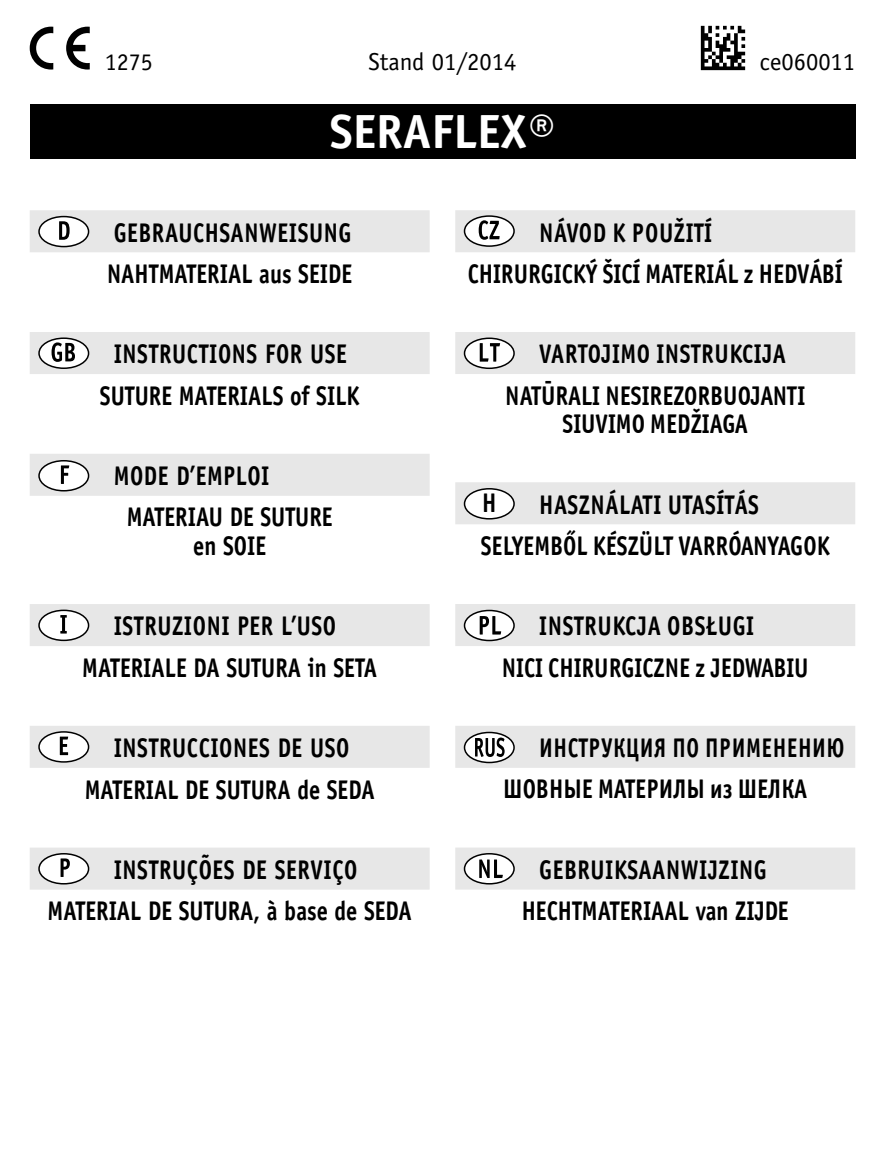
<style>
.page{position:relative;width:885px;height:1149px;background:#fff}
.page>*{position:absolute;margin:0;border:0;box-sizing:border-box;transform-origin:0 0}
.t1{font:700 48px "Officina Sans";color:#fff}
.t2{font:700 27px/41.4px "Officina Sans";color:#000;text-align:center;scale:.83 1}
.t3{font:700 27px/41.4px "Officina Sans E";color:#000;scale:.83 1}
.t4{font:700 27px/41.4px "Officina Sans B";color:#000;text-align:center;scale:.83 1}
.t5{font:700 27px/41.4px "Officina Sans C";letter-spacing:.025em;color:#000;text-align:center;scale:.83 1}
.t6{font:24.6px "Officina Sans";color:#000}
.t7{font:24px "Officina Sans";color:#000}
</style>
<div class="page">
<div style="left:30px;top:210px;width:399px;height:42px;background:#e7e7e7"></div>
<div style="left:30px;top:332px;width:399px;height:42px;background:#e7e7e7"></div>
<div style="left:30px;top:453px;width:399px;height:42px;background:#e7e7e7"></div>
<div style="left:30px;top:604px;width:399px;height:42px;background:#e7e7e7"></div>
<div style="left:30px;top:725px;width:399px;height:42px;background:#e7e7e7"></div>
<div style="left:30px;top:847px;width:399px;height:42px;background:#e7e7e7"></div>
<div style="left:455px;top:210px;width:400px;height:42px;background:#e7e7e7"></div>
<div style="left:455px;top:332px;width:400px;height:42px;background:#e7e7e7"></div>
<div style="left:455px;top:482px;width:400px;height:42px;background:#e7e7e7"></div>
<div style="left:455px;top:604px;width:400px;height:42px;background:#e7e7e7"></div>
<div style="left:455px;top:725px;width:400px;height:42px;background:#e7e7e7"></div>
<div style="left:455px;top:847px;width:400px;height:42px;background:#e7e7e7"></div>
<div style="left:464px;top:216px;width:50px;height:30px;background:#fff;border-radius:50%"></div>
<div style="left:463px;top:215px;width:51px;height:32px;border:2px solid #000;border-radius:50%"></div>
<svg style="left:478px;top:220px;width:21px;height:20px"></svg>
<div style="left:39px;top:731px;width:50px;height:30px;background:#fff;border-radius:50%"></div>
<div style="left:38px;top:731px;width:51px;height:31px;border:2px solid #000;border-radius:50%"></div>
<svg style="left:60px;top:736px;width:8px;height:18px"></svg>
<div style="left:39px;top:610px;width:50px;height:30px;background:#fff;border-radius:50%"></div>
<div style="left:38px;top:609px;width:51px;height:32px;border:2px solid #000;border-radius:50%"></div>
<svg style="left:60px;top:615px;width:7px;height:18px"></svg>
<div style="left:39px;top:460px;width:50px;height:30px;background:#fff;border-radius:50%"></div>
<div style="left:38px;top:460px;width:51px;height:31px;border:2px solid #000;border-radius:50%"></div>
<svg style="left:61px;top:465px;width:8px;height:19px"></svg>
<div style="left:39px;top:338px;width:50px;height:30px;background:#fff;border-radius:50%"></div>
<div style="left:38px;top:337px;width:51px;height:32px;border:2px solid #000;border-radius:50%"></div>
<svg style="left:52px;top:342px;width:23px;height:20px"></svg>
<div style="left:39px;top:853px;width:50px;height:30px;background:#fff;border-radius:50%"></div>
<div style="left:38px;top:852px;width:51px;height:32px;border:2px solid #000;border-radius:50%"></div>
<svg style="left:61px;top:858px;width:9px;height:18px"></svg>
<div style="left:39px;top:216px;width:50px;height:30px;background:#fff;border-radius:50%"></div>
<div style="left:38px;top:216px;width:51px;height:31px;border:2px solid #000;border-radius:50%"></div>
<svg style="left:59px;top:221px;width:11px;height:19px"></svg>
<div style="left:464px;top:488px;width:50px;height:30px;background:#fff;border-radius:50%"></div>
<div style="left:463px;top:488px;width:51px;height:31px;border:2px solid #000;border-radius:50%"></div>
<div style="left:464px;top:338px;width:50px;height:30px;background:#fff;border-radius:50%"></div>
<div style="left:463px;top:337px;width:51px;height:32px;border:2px solid #000;border-radius:50%"></div>
<svg style="left:479px;top:343px;width:21px;height:18px"></svg>
<img style="left:700px;top:25px;width:45px;height:46px">
<svg style="left:464px;top:610px;width:50px;height:30px"></svg>
<div style="left:463px;top:609px;width:51px;height:32px;border:2px solid #000;border-radius:50%"></div>
<svg style="left:479px;top:616px;width:22px;height:18px"></svg>
<svg style="left:464px;top:732px;width:50px;height:30px"></svg>
<div style="left:463px;top:731px;width:51px;height:32px;border:2px solid #000;border-radius:50%"></div>
<svg style="left:475px;top:737px;width:29px;height:19px"></svg>
<svg style="left:464px;top:853px;width:50px;height:30px"></svg>
<div style="left:463px;top:852px;width:51px;height:32px;border:2px solid #000;border-radius:50%"></div>
<svg style="left:479px;top:859px;width:24px;height:18px"></svg>
<div style="left:30px;top:104px;width:825px;height:54px;background:#000"></div>
<p class="t7" style="left:105px;top:52px;width:49px">1275</p>
<p class="t6" style="left:368px;top:52px;width:150px">Stand 01/2014</p>
<p class="t6" style="left:759px;top:52px;width:97px">ce060011</p>
<h1 class="t1" style="left:330px;top:113px;width:226px">SERAFLEX®</h1>
<p class="t2" style="left:107px;top:214px;width:296px;text-align:left">GEBRAUCHSANWEISUNG<br>NAHTMATERIAL aus SEIDE</p>
<p class="t2" style="left:100px;top:336px;width:314px">INSTRUCTIONS FOR USE<br>SUTURE MATERIALS of SILK</p>
<p class="t2" style="left:127px;top:457px;width:250px;text-align:left;text-indent:-13px">MODE D’EMPLOI<br>MATERIAU DE SUTURE</p>
<p class="t2" style="left:193px;top:527px;width:89px">en SOIE</p>
<p class="t2" style="left:82px;top:607px;width:357px">ISTRUZIONI PER L’USO<br>MATERIALE DA SUTURA in SETA</p>
<p class="t2" style="left:85px;top:729px;width:351px">INSTRUCCIONES DE USO<br>MATERIAL DE SUTURA de SEDA</p>
<p class="t2" style="left:48px;top:851px;width:440px">INSTRUÇÕES DE SERVIÇO<br>MATERIAL DE SUTURA, à base de SEDA</p>
<p class="t3" style="left:467px;top:214px;width:453px;text-indent:72px">NÁVOD K POUŽITÍ<br>CHIRURGICKÝ ŠICÍ MATERIÁL z HEDVÁBÍ</p>
<p class="t4" style="left:505px;top:333px;width:363px">VARTOJIMO INSTRUKCIJA<br>NATÛRALI NESIREZORBUOJANTI</p>
<p class="t4" style="left:562px;top:403px;width:225px">SIUVIMO MEDÞIAGA</p>
<p class="t3" style="left:481px;top:486px;width:422px;text-align:center">HASZNÁLATI UTASÍTÁS<br>SELYEMBŐL KÉSZÜLT VARRÓANYAGOK</p>
<p class="t3" style="left:482px;top:484px;width:19px">H</p>
<p class="t3" style="left:502px;top:607px;width:371px;text-indent:37px">INSTRUKCJA OBSŁUGI<br>NICI CHIRURGICZNE z JEDWABIU</p>
<p class="t5" style="left:468px;top:729px;width:454px">RUS ИНСТРУКЦИЯ ПО ПРИМЕНЕНИЮ<br>ШОВНЫЕ МАТЕРИЛЫ из ШЕЛКА</p>
<p class="t2" style="left:521px;top:851px;width:323px">GEBRUIKSAANWIJZING<br>HECHTMATERIAAL van ZIJDE</p>
</div>
